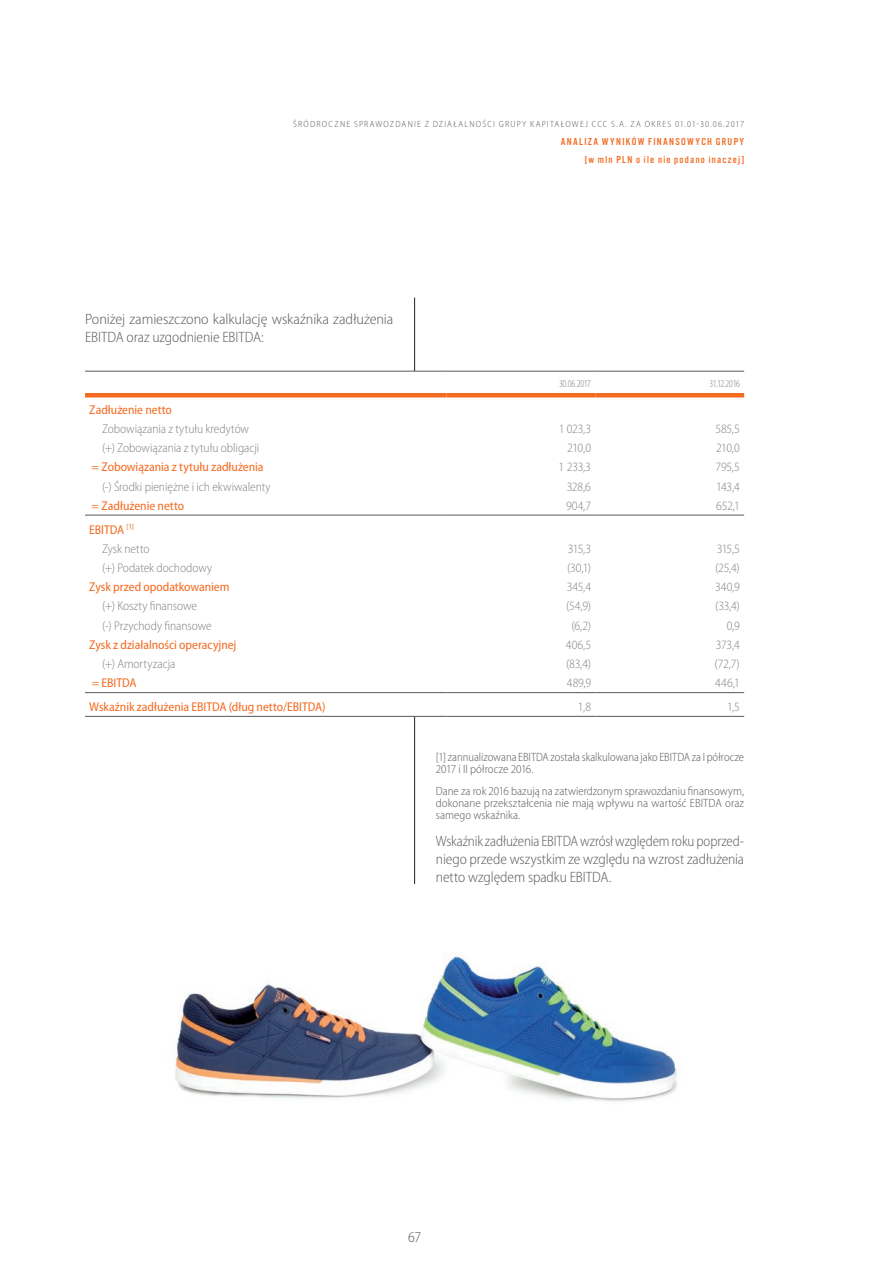
<style>
.page{position:relative;width:893px;height:1263px;background:#fff}
.page>*{position:absolute;margin:0;border:0;box-sizing:border-box;transform-origin:0 0}
.t1{font:300 semi-condensed 15px/18px "Myriad Pro";letter-spacing:-.005em;color:#57585a;text-align:justify;scale:.96 1}
.t2{font:300 semi-condensed 15px/18px "Myriad Pro";letter-spacing:-.005em;color:#57585a;scale:1.04 1}
.t3{font:300 semi-condensed 15px "Myriad Pro";letter-spacing:-.005em;color:#57585a}
.t4{font:300 semi-condensed 12.75px/19.2px "Myriad Pro";letter-spacing:-.005em;color:#808285}
.t5{font:semi-condensed 12.75px "Myriad Pro";letter-spacing:-.005em;color:#f36a21}
.t6{font:300 semi-condensed 12px/12px "Myriad Pro";letter-spacing:.005em;color:#57585a}
.t7{font:10.5px/18px "Alternate Got No 3 DOT";letter-spacing:.12em;color:#f36a21;text-align:right}
.t8{font:300 condensed 10.5px "Myriad Pro";letter-spacing:-.035em;color:#808285}
.t9{font:300 semi-condensed 9px "Myriad Pro";letter-spacing:.135em;color:#57585a}
.s1{font-weight:400;color:#f36a21}
</style>
<div class="page">
<hr style="left:414px;top:298px;width:1px;height:837px;background:#231f20">
<div style="left:85px;top:371px;width:659px;height:345px;background:#fff"></div>
<hr style="left:85px;top:371px;width:361px;height:1px;background:#57585a">
<hr style="left:446px;top:371px;width:149px;height:1px;background:#57585a">
<hr style="left:595px;top:371px;width:149px;height:1px;background:#57585a">
<hr style="left:85px;top:393px;width:361px;height:4px;background:#f36a21">
<hr style="left:446px;top:393px;width:149px;height:4px;background:#f36a21">
<hr style="left:595px;top:393px;width:149px;height:4px;background:#f36a21">
<hr style="left:85px;top:515px;width:361px;height:1px;background:#57585a">
<hr style="left:446px;top:515px;width:149px;height:1px;background:#57585a">
<hr style="left:595px;top:515px;width:149px;height:1px;background:#57585a">
<hr style="left:85px;top:692px;width:361px;height:1px;background:#57585a">
<hr style="left:446px;top:692px;width:149px;height:1px;background:#57585a">
<hr style="left:595px;top:692px;width:149px;height:1px;background:#57585a">
<hr style="left:85px;top:716px;width:361px;height:1px;background:#57585a">
<hr style="left:446px;top:716px;width:149px;height:1px;background:#57585a">
<hr style="left:595px;top:716px;width:149px;height:1px;background:#57585a">
<img style="left:175px;top:885px;width:503px;height:250px">
<p class="t9" style="left:293px;top:119px;width:453px">ŚRÓDROCZNE SPRAWOZDANIE Z DZIAŁALNOŚCI GRUPY KAPITAŁOWEJ CCC S.A. ZA OKRES 01.01-30.06.2017</p>
<p class="t7" style="left:561px;top:132px;width:185px">ANALIZA WYNIKÓW FINANSOWYCH GRUPY [w mln PLN o ile nie podano inaczej]</p>
<p class="t2" style="left:85px;top:310px;width:298px">Poniżej zamieszczono kalkulację wskaźnika zadłużenia<br>EBITDA oraz uzgodnienie EBITDA:</p>
<p class="t8" style="left:559px;top:378px;width:34px">30.06.2017</p>
<p class="t8" style="left:709px;top:378px;width:32px">31.12.2016</p>
<p class="t5" style="left:89px;top:402px;width:84px">Zadłużenie netto</p>
<p class="t4" style="left:102px;top:419px;width:149px">Zobowiązania z tytułu kredytów</p>
<p class="t4" style="left:559px;top:419px;width:34px">1 023,3</p>
<p class="t4" style="left:715px;top:419px;width:26px">585,5</p>
<p class="t4" style="left:102px;top:438px;width:159px">(+) Zobowiązania z tytułu obligacji</p>
<p class="t4" style="left:567px;top:438px;width:25px">210,0</p>
<p class="t4" style="left:716px;top:438px;width:25px">210,0</p>
<p class="t5" style="left:92px;top:460px;width:173px">= Zobowiązania z tytułu zadłużenia</p>
<p class="t4" style="left:559px;top:458px;width:34px">1 233,3</p>
<p class="t4" style="left:716px;top:458px;width:26px">795,5</p>
<p class="t4" style="left:102px;top:477px;width:170px">(-) Środki pieniężne i ich ekwiwalenty</p>
<p class="t4" style="left:567px;top:477px;width:26px">328,6</p>
<p class="t4" style="left:716px;top:477px;width:25px">143,4</p>
<p class="t5" style="left:92px;top:499px;width:94px">= Zadłużenie netto</p>
<p class="t4" style="left:566px;top:496px;width:26px">904,7</p>
<p class="t4" style="left:716px;top:496px;width:25px">652,1</p>
<p class="t4" style="left:102px;top:520px;width:49px;text-indent:-13px"><span class="s1">EBITDA</span> <sup>[1]<br></sup>Zysk netto</p>
<p class="t4" style="left:568px;top:539px;width:25px">315,3</p>
<p class="t4" style="left:717px;top:539px;width:25px">315,5</p>
<p class="t4" style="left:102px;top:558px;width:112px">(+) Podatek dochodowy</p>
<p class="t4" style="left:567px;top:558px;width:25px">(30,1)</p>
<p class="t4" style="left:715px;top:558px;width:26px">(25,4)</p>
<p class="t5" style="left:89px;top:580px;width:142px">Zysk przed opodatkowaniem</p>
<p class="t4" style="left:567px;top:578px;width:26px">345,4</p>
<p class="t4" style="left:715px;top:578px;width:26px">340,9</p>
<p class="t4" style="left:102px;top:597px;width:97px">(+) Koszty finansowe</p>
<p class="t4" style="left:566px;top:597px;width:26px">(54,9)</p>
<p class="t4" style="left:715px;top:597px;width:26px">(33,4)</p>
<p class="t4" style="left:102px;top:616px;width:111px">(-) Przychody finansowe</p>
<p class="t4" style="left:571px;top:616px;width:21px">(6,2)</p>
<p class="t4" style="left:727px;top:616px;width:15px">0,9</p>
<p class="t5" style="left:89px;top:638px;width:149px">Zysk z działalności operacyjnej</p>
<p class="t4" style="left:566px;top:635px;width:27px">406,5</p>
<p class="t4" style="left:716px;top:635px;width:26px">373,4</p>
<p class="t4" style="left:102px;top:654px;width:75px">(+) Amortyzacja</p>
<p class="t4" style="left:566px;top:654px;width:26px">(83,4)</p>
<p class="t4" style="left:714px;top:654px;width:27px">(72,7)</p>
<p class="t5" style="left:92px;top:676px;width:46px">= EBITDA</p>
<p class="t4" style="left:567px;top:674px;width:26px">489,9</p>
<p class="t4" style="left:715px;top:674px;width:26px">446,1</p>
<p class="t5" style="left:89px;top:700px;width:238px">Wskaźnik zadłużenia EBITDA (dług netto/EBITDA)</p>
<p class="t4" style="left:578px;top:697px;width:15px">1,8</p>
<p class="t4" style="left:727px;top:697px;width:14px">1,5</p>
<p class="t6" style="left:436px;top:751px;width:310px">[1] zannualizowana EBITDA została skalkulowana jako EBITDA za I półrocze<br>2017 i II półrocze 2016.</p>
<p class="t6" style="left:436px;top:785px;width:310px;text-align:justify">Dane za rok 2016 bazują na zatwierdzonym sprawozdaniu finansowym, dokonane przekształcenia nie mają wpływu na wartość EBITDA oraz samego wskaźnika.</p>
<p class="t1" style="left:436px;top:832px;width:323px">Wskaźnik zadłużenia EBITDA wzrósł względem roku poprzed&shy;niego przede wszystkim ze względu na wzrost zadłużenia netto względem spadku EBITDA.</p>
<p class="t3" style="left:408px;top:1229px;width:15px">67</p>
</div>
